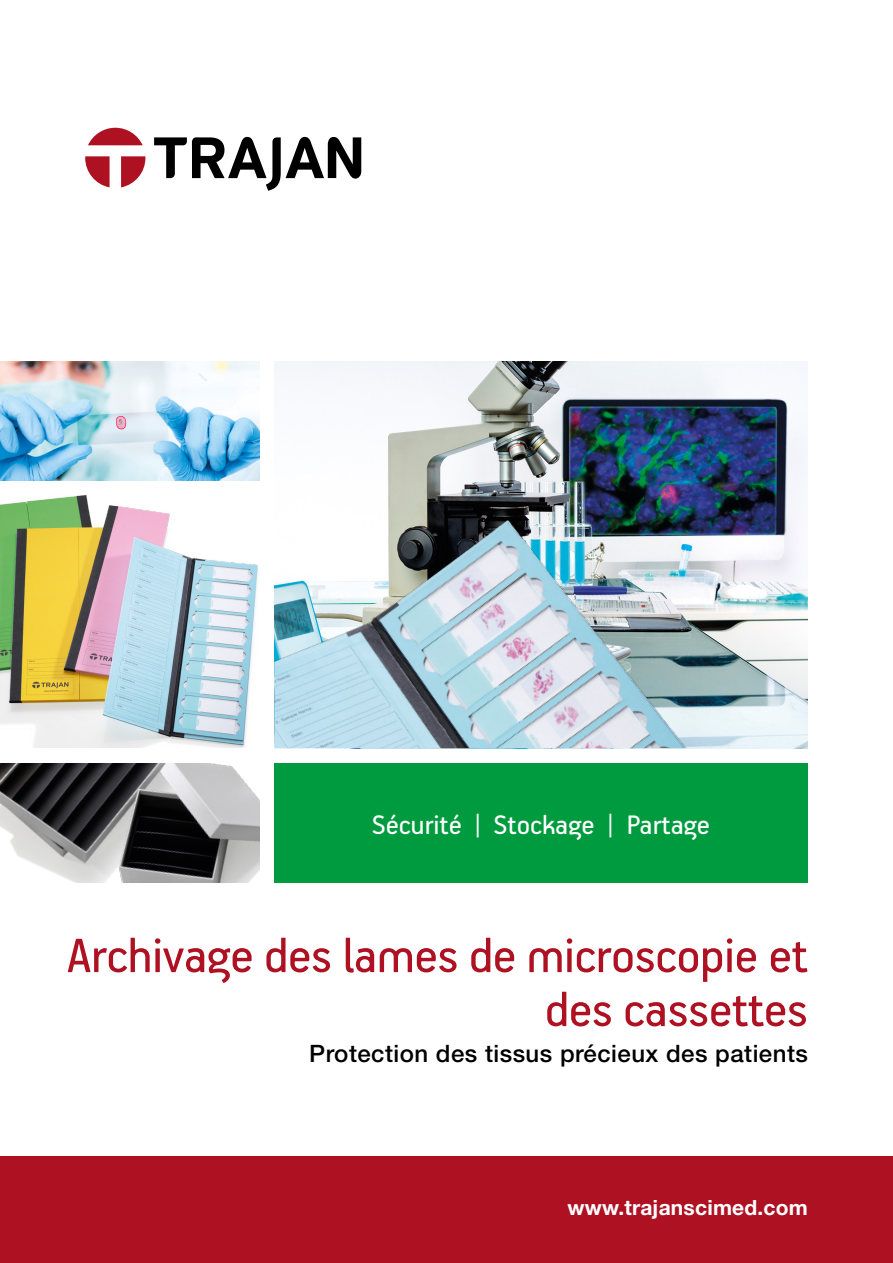
<style>
.page{position:relative;width:893px;height:1263px;background:#fff}
.page>*{position:absolute;margin:0;border:0;box-sizing:border-box;transform-origin:0 0}
.t1{font:54px/54px "PF Handbook Pro";letter-spacing:-.01em;color:#ae1122;text-align:right}
.t2{font:30px "PF Handbook Pro";color:#fff}
.t3{font:500 24px "Helvetica Neue LT Std";letter-spacing:.02em;color:#000}
.t4{font:700 21px "Helvetica Neue LT Std";letter-spacing:.01em;color:#fff}
</style>
<div class="page">
<img style="left:0;top:495px;width:258px;height:252px">
<img style="left:0;top:763px;width:259px;height:119px">
<img style="left:0;top:361px;width:259px;height:119px">
<img style="left:274px;top:361px;width:534px;height:387px">
<img style="left:274px;top:429px;width:493px;height:319px">
<div style="left:0;top:1157px;width:893px;height:106px;background:#ae1122"></div>
<svg style="left:154px;top:137px;width:207px;height:54px"></svg>
<svg style="left:88px;top:128px;width:55px;height:17px"></svg>
<svg style="left:121px;top:156px;width:24px;height:31px"></svg>
<svg style="left:85px;top:156px;width:25px;height:31px"></svg>
<div style="left:274px;top:763px;width:534px;height:119px;background:#009b3e"></div>
<svg style="left:198px;top:373px;width:9px;height:9px"></svg>
<p class="t2" style="left:372px;top:807px;width:339px">Sécurité | Stockage | Partage</p>
<p class="t1" style="left:67px;top:927px;width:743px">Archivage des lames de microscopie et des cassettes</p>
<p class="t3" style="left:309px;top:1039px;width:500px">Protection des tissus précieux des patients</p>
<p class="t4" style="left:568px;top:1195px;width:242px">www.trajanscimed.com</p>
</div>
